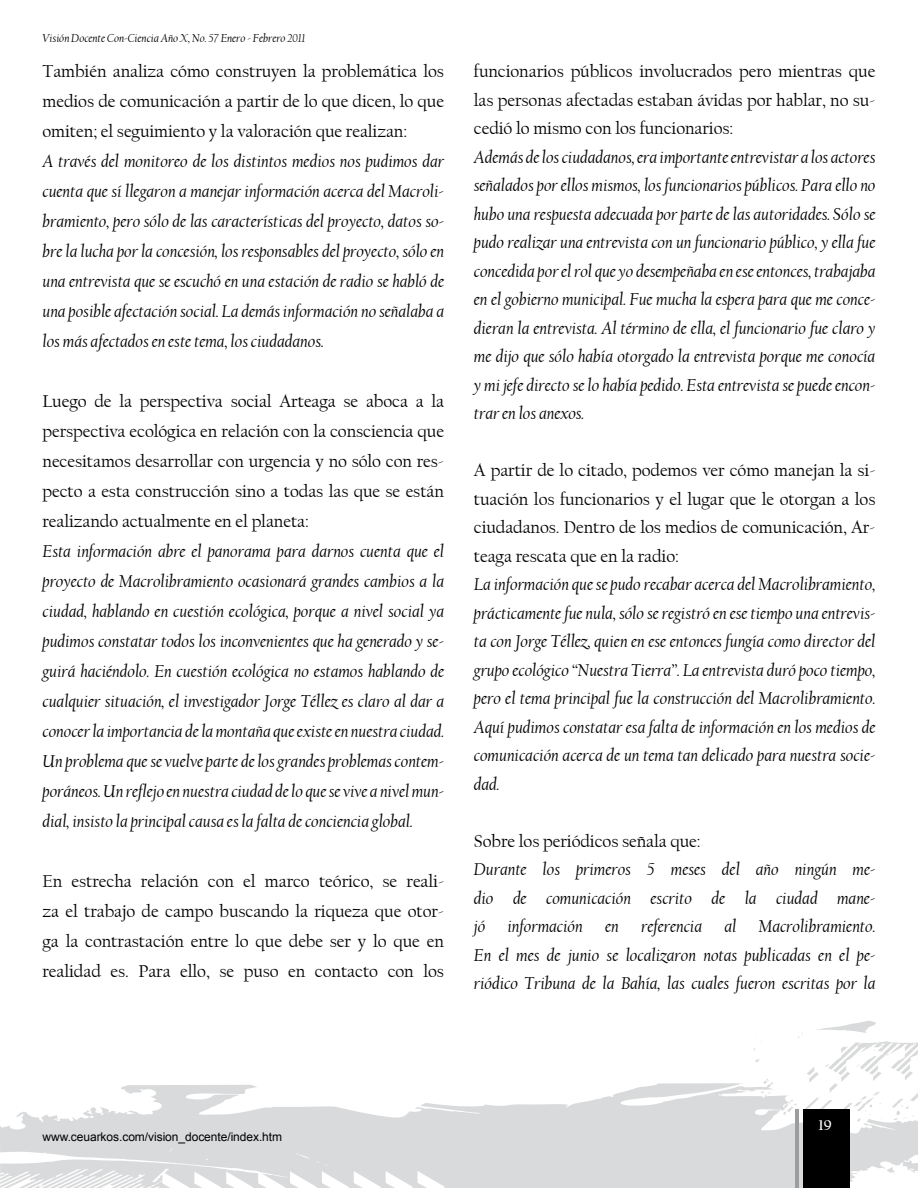
<style>
.page{position:relative;width:918px;height:1188px;background:#fff}
.page>*{position:absolute;margin:0;border:0;box-sizing:border-box;transform-origin:0 0}
.t1{font:italic 18px/28.5px "Californian FB";letter-spacing:-.005em;color:#000;text-align:justify}
.t2{font:18px/30px "Californian FB";letter-spacing:-.005em;color:#000;text-align:justify}
.t3{font:700 15px "Californian FB";color:#fff}
.t4{font:italic 12px "Californian FB";letter-spacing:-.005em;color:#000}
.t5{font:12px "Arial";letter-spacing:-.005em;color:#000}
</style>
<div class="page">
<svg style="left:0;top:1083px;width:918px;height:105px;fill:#d9dadb"></svg>
<svg style="left:152px;top:1147px;width:292px;height:41px"></svg>
<svg style="left:753px;top:1021px;width:165px;height:105px"></svg>
<div style="left:803px;top:1110px;width:46px;height:78px;background:#000"></div>
<hr style="left:796px;top:1110px;width:3px;height:78px;background:#9c9d9f">
<p class="t4" style="left:43px;top:31px;width:265px">Visión Docente Con-Ciencia Año X, No. 57 Enero - Febrero 2011</p>
<p class="t2" style="left:43px;top:57px;width:403px">También analiza cómo construyen la problemática los medios de comunicación a partir de lo que dicen, lo que omiten; el seguimiento y la valoración que realizan:</p>
<p class="t1" style="left:43px;top:147px;width:403px;line-height:30px">A través del monitoreo de los distintos medios nos pudimos dar cuenta que sí llegaron a manejar información acerca del Macroli&shy;bramiento, pero sólo de las características del proyecto, datos so&shy;bre la lucha por la concesión, los responsables del proyecto, sólo en una entrevista que se escuchó en una estación de radio se habló de una posible afectación social. La demás información no señalaba a los más afectados en este tema, los ciudadanos.</p>
<p class="t2" style="left:43px;top:387px;width:403px">Luego de la perspectiva social Arteaga se aboca a la perspectiva ecológica en relación con la consciencia que necesitamos desarrollar con urgencia y no sólo con res&shy;pecto a esta construcción sino a todas las que se están realizando actualmente en el planeta:</p>
<p class="t1" style="left:43px;top:537px;width:403px;line-height:30px">Esta información abre el panorama para darnos cuenta que el proyecto de Macrolibramiento ocasionará grandes cambios a la ciudad, hablando en cuestión ecológica, porque a nivel social ya pudimos constatar todos los inconvenientes que ha generado y se&shy;guirá haciéndolo. En cuestión ecológica no estamos hablando de cualquier situación, el investigador Jorge Téllez es claro al dar a conocer la importancia de la montaña que existe en nuestra ciudad.<br>Un problema que se vuelve parte de los grandes problemas contem&shy;poráneos. Un reflejo en nuestra ciudad de lo que se vive a nivel mun&shy;dial, insisto la principal causa es la falta de conciencia global.</p>
<p class="t2" style="left:43px;top:867px;width:403px">En estrecha relación con el marco teórico, se reali&shy;za el trabajo de campo buscando la riqueza que otor&shy;ga la contrastación entre lo que debe ser y lo que en realidad es. Para ello, se puso en contacto con los</p>
<p class="t2" style="left:474px;top:57px;width:403px;line-height:28.5px">funcionarios públicos involucrados pero mientras que las personas afectadas estaban ávidas por hablar, no su&shy;cedió lo mismo con los funcionarios:</p>
<p class="t1" style="left:474px;top:143px;width:403px">Además de los ciudadanos, era importante entrevistar a los actores señalados por ellos mismos, los funcionarios públicos. Para ello no hubo una respuesta adecuada por parte de las autoridades. Sólo se pudo realizar una entrevista con un funcionario público, y ella fue concedida por el rol que yo desempeñaba en ese entonces, trabajaba en el gobierno municipal. Fue mucha la espera para que me conce&shy;dieran la entrevista. Al término de ella, el funcionario fue claro y me dijo que sólo había otorgado la entrevista porque me conocía y mi jefe directo se lo había pedido. Esta entrevista se puede encon&shy;trar en los anexos.</p>
<p class="t2" style="left:474px;top:456px;width:403px;line-height:28.5px">A partir de lo citado, podemos ver cómo manejan la si&shy;tuación los funcionarios y el lugar que le otorgan a los ciudadanos. Dentro de los medios de comunicación, Ar&shy;teaga rescata que en la radio:</p>
<p class="t1" style="left:474px;top:570px;width:403px">La información que se pudo recabar acerca del Macrolibramiento, prácticamente fue nula, sólo se registró en ese tiempo una entrevis&shy;ta con Jorge Téllez, quien en ese entonces fungía como director del grupo ecológico “Nuestra Tierra”. La entrevista duró poco tiempo, pero el tema principal fue la construcción del Macrolibramiento.<br>Aquí pudimos constatar esa falta de información en los medios de comunicación acerca de un tema tan delicado para nuestra socie&shy;dad.</p>
<p class="t2" style="left:474px;top:826px;width:228px">Sobre los periódicos señala que:</p>
<p class="t1" style="left:474px;top:855px;width:403px">Durante los primeros 5 meses del año ningún me&shy;dio de comunicación escrito de la ciudad mane&shy;jó información en referencia al Macrolibramiento.<br>En el mes de junio se localizaron notas publicadas en el pe&shy;riódico Tribuna de la Bahía, las cuales fueron escritas por la</p>
<p class="t5" style="left:43px;top:1129px;width:241px">www.ceuarkos.com/vision_docente/index.htm</p>
<p class="t3" style="left:819px;top:1117px;width:15px">19</p>
</div>
